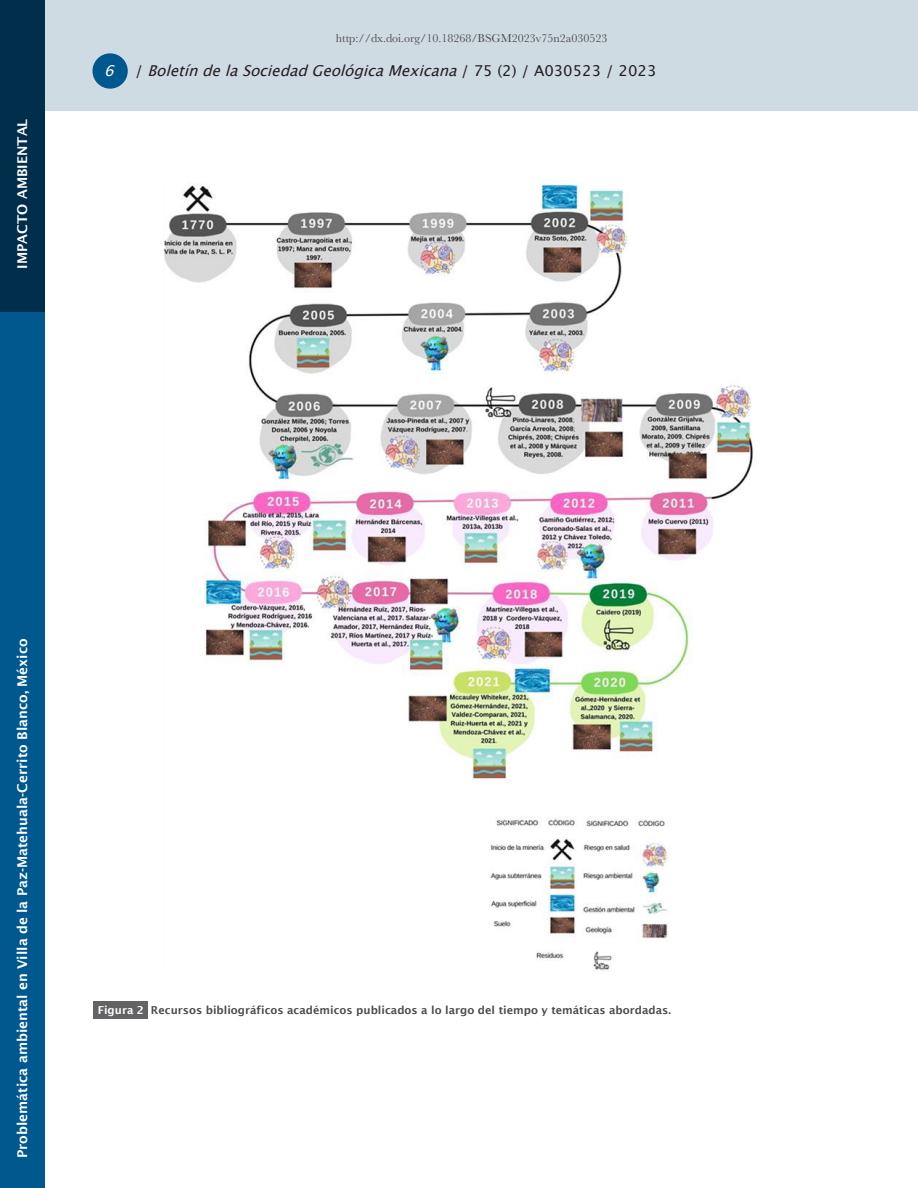
<style>
.page{position:relative;width:918px;height:1188px;background:#fff}
.page>*{position:absolute;margin:0;border:0;box-sizing:border-box;transform-origin:0 0}
.t1{font:italic 15px "Lucida Grande";color:#231f20}
.Sección{font:600 13.5px "Lucida Sans";color:#fff}
.t2{font:12px "Baskerville";color:#4b4c4d}
.Pie_de_figura{font:600 10.95px "Lucida Sans";color:#4b4c4d}
.Pie_de_figura__númer{font:600 10.95px "Lucida Sans";color:#fff}
.s1{color:#fff}
.s2{font-style:normal}
</style>
<div class="page">
<div style="left:0;top:311px;width:44px;height:877px;background:#01588e"></div>
<div style="left:45px;top:0;width:873px;height:111px;background:#cfdbe2"></div>
<div style="left:92px;top:53px;width:36px;height:36px;background:#01588e;border-radius:50%"></div>
<div style="left:0;top:0;width:44px;height:311px;background:#012e4b"></div>
<div style="left:94px;top:1001px;width:54px;height:17px;background:#636366"></div>
<img style="left:163px;top:181px;width:590px;height:789px">
<p class="Sección" style="left:15px;top:269px;width:152px;rotate:-90deg">IMPACTO AMBIENTAL</p>
<p class="t2" style="left:336px;top:30px;width:273px">http://dx.doi.org/10.18268/BSGM2023v75n2a030523</p>
<p class="t1" style="left:104px;top:62px;width:554px"><span class="s1">6</span> <span class="s2">/</span> BoletíndelaSociedadGeológicaMexicana<span class="s2">/ 7 5 ( 2 ) / A 0 3 0 5 2 3 / 2 0 2 3</span></p>
<p class="Sección" style="left:15px;top:1158px;width:521px;rotate:-90deg">Problemática ambiental en Villa de la Paz-Matehuala-Cerrito Blanco, México</p>
<p class="Pie_de_figura__númer" style="left:98px;top:1004px;width:48px">Figura 2</p>
<p class="Pie_de_figura" style="left:151px;top:1004px;width:522px">Recursos bibliográficos académicos publicados a lo largo del tiempo y temáticas abordadas.</p>
</div>
